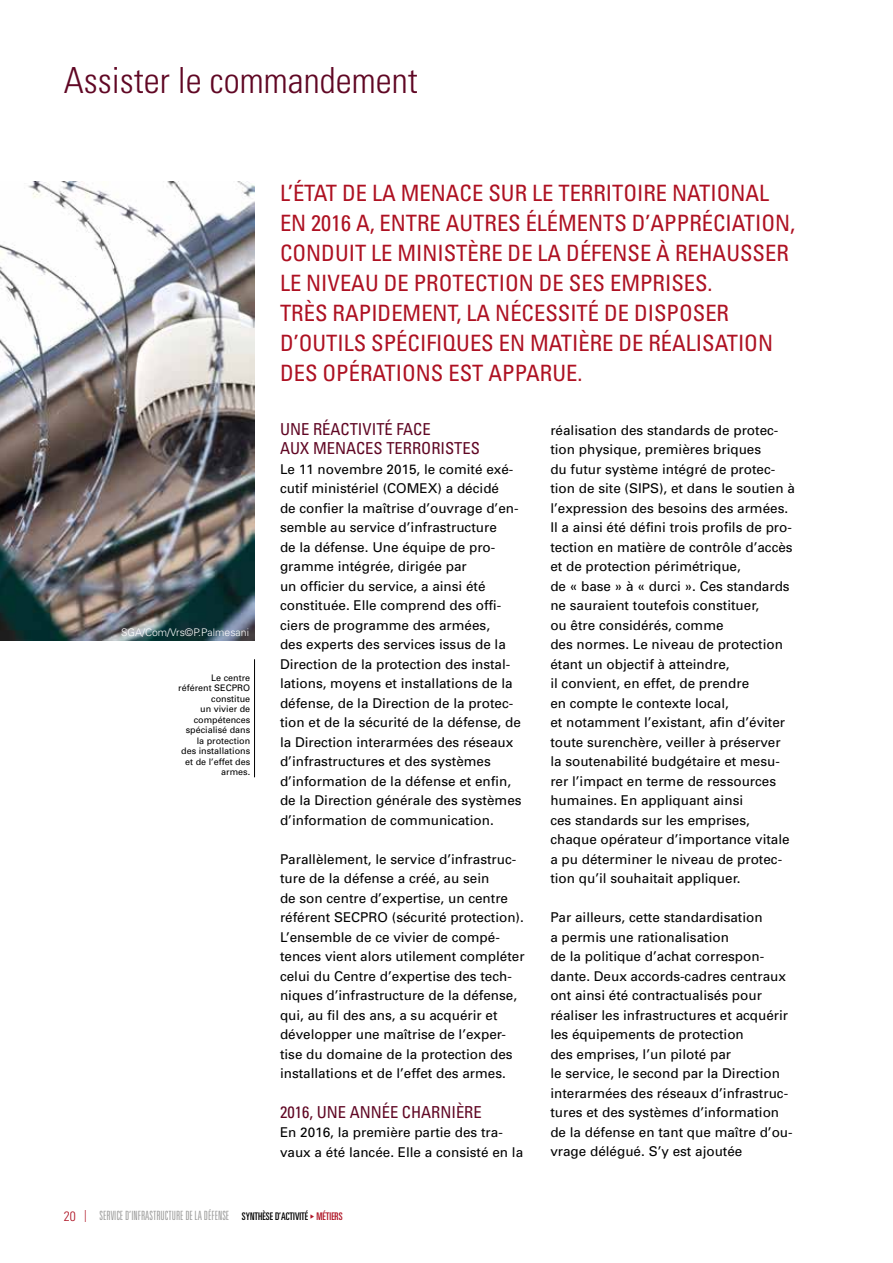
<style>
.page{position:relative;width:893px;height:1263px;background:#fff}
.page>*{position:absolute;margin:0;border:0;box-sizing:border-box;transform-origin:0 0}
.t1{font:300 condensed 36px "Univers";color:#600724}
.t2{font:condensed 22.5px/30px "Univers";color:#ae1122}
.t3{font:condensed 16.5px/19.5px "Univers";color:#600724}
.t4{font:13.5px/19.5px "Univers";color:#000}
.t5{font:300 ultra-condensed 12.75px "Univers";color:#9d9d9c}
.t6{font:300 10.5px "Univers";color:#fff}
.t7{font:9px/10.5px "Univers";color:#000;text-align:right}
.s1{font-stretch:condensed;font-size:13.5px;color:#ae1122}
.s2{font-stretch:condensed;font-size:12px;color:#ae1122}
.s3{font-weight:400;font-size:10.5px;color:#000}
.s4{font-family:"Geneva";font-weight:400;font-stretch:normal;font-size:10.5px;color:#ae1122}
.s5{font-weight:400;font-size:10.5px;color:#ae1122}
</style>
<div class="page">
<hr style="left:254px;top:659px;width:1px;height:118px;background:#000">
<img style="left:0;top:181px;width:254px;height:460px">
<h1 class="t1" style="left:64px;top:59px;width:355px">Assister le commandement</h1>
<p class="t6" style="left:121px;top:626px;width:129px">SGA/Com/Vrs©P.Palmesani</p>
<p class="t7" style="left:178px;top:672px;width:74px">Le centre référent SECPRO constitue<br>un vivier de compétences spécialisé dans la protection<br>des installations et de l’effet des armes.</p>
<p class="t2" style="left:280px;top:178px;width:517px">L’ÉTAT DE LA MENACE SUR LE TERRITOIRE NATIONAL EN 2016 A, ENTRE AUTRES ÉLÉMENTS D’APPRÉCIATION, CONDUIT LE MINISTÈRE DE LA D ÉFENSE À REHAUSSER LE NIVEAU DE PROTECTION DE SES EMPRISES.<br>TRÈS RAPIDEMENT, LA NÉCESSITÉ DE DISPOSER D’OUTILS SPÉCIFIQUES EN MATIÈRE DE RÉALISATION DES OPÉRATIONS EST APPARUE.</p>
<p class="t3" style="left:280px;top:419px;width:201px">U NE RÉACTIVITÉ FACE<br>AUX MENACES TERRORISTES</p>
<p class="t4" style="left:280px;top:460px;width:243px">Le 11 novembre 2015, le comité exé&shy;cutif ministériel (COMEX) a décidé<br>de confier la maîtrise d’ouvrage d’en&shy;semble au service d’infrastructure<br>de la défense. Une équipe de pro&shy;gramme intégrée, dirigée par<br>un officier du service, a ainsi été constituée. Elle comprend des offi&shy;ciers de programme des armées,<br>des experts des services issus de la Direction de la protection des instal&shy;lations, moyens et installations de la défense, de la Direction de la protec&shy;tion et de la sécurité de la défense, de la Direction interarmées des réseaux d’infrastructures et des systèmes d’information de la défense et enfin, de la Direction générale des systèmes d’information de communication.</p>
<p class="t4" style="left:280px;top:849px;width:246px">Parallèlement, le service d’infrastruc&shy;ture de la défense a créé, au sein<br>de son centre d’expertise, un centre référent SECPRO (sécurité protection).<br>L’ensemble de ce vivier de compé&shy;tences vient alors utilement compléter celui du Centre d’expertise des tech&shy;niques d’infrastructure de la défense, qui, au fil des ans, a su acquérir et développer une maîtrise de l’exper&shy;tise du domaine de la protection des installations et de l’effet des armes.</p>
<p class="t3" style="left:280px;top:1102px;width:201px">2016, UNE ANNÉE CHARNIÈRE</p>
<p class="t4" style="left:280px;top:1123px;width:245px">En 2016, la première partie des tra&shy;vaux a été lancée. Elle a consisté en la</p>
<p class="t4" style="left:550px;top:421px;width:246px">réalisation des standards de protec&shy;tion physique, premières briques<br>du futur système intégré de protec&shy;tion de site (SIPS), et dans le soutien à l’expression des besoins des armées.<br>Il a ainsi été défini trois profils de pro&shy;tection en matière de contrôle d’accès et de protection périmétrique,<br>de « base » à « durci ». Ces standards ne sauraient toutefois constituer,<br>ou être considérés, comme<br>des normes. Le niveau de protection étant un objectif à atteindre,<br>il convient, en effet, de prendre<br>en compte le contexte local,<br>et notamment l’existant, afin d’éviter toute surenchère, veiller à préserver la soutenabilité budgétaire et mesu&shy;rer l’impact en terme de ressources humaines. En appliquant ainsi<br>ces standards sur les emprises, chaque opérateur d’importance vitale a pu déterminer le niveau de protec&shy;tion qu’il souhaitait appliquer.</p>
<p class="t4" style="left:550px;top:908px;width:244px">Par ailleurs, cette standardisation<br>a permis une rationalisation<br>de la politique d’achat correspon&shy;dante. Deux accords-cadres centraux ont ainsi été contractualisés pour réaliser les infrastructures et acquérir les équipements de protection<br>des emprises, l’un piloté par<br>le service, le second par la Direction interarmées des réseaux d’infrastruc&shy;tures et des systèmes d’information de la défense en tant que maître d’ou&shy;vrage délégué. S’y est ajoutée</p>
<p class="t5" style="left:64px;top:1209px;width:280px"><span class="s1">20</span> <span class="s2">|</span> SERVICE D’INFRASTRUCTURE DE LA DÉFENSE <span class="s3">SYNTHÈSE D’ACTIVITÉ</span> <span class="s4">‣</span> <span class="s5">MÉTIERS</span></p>
</div>
